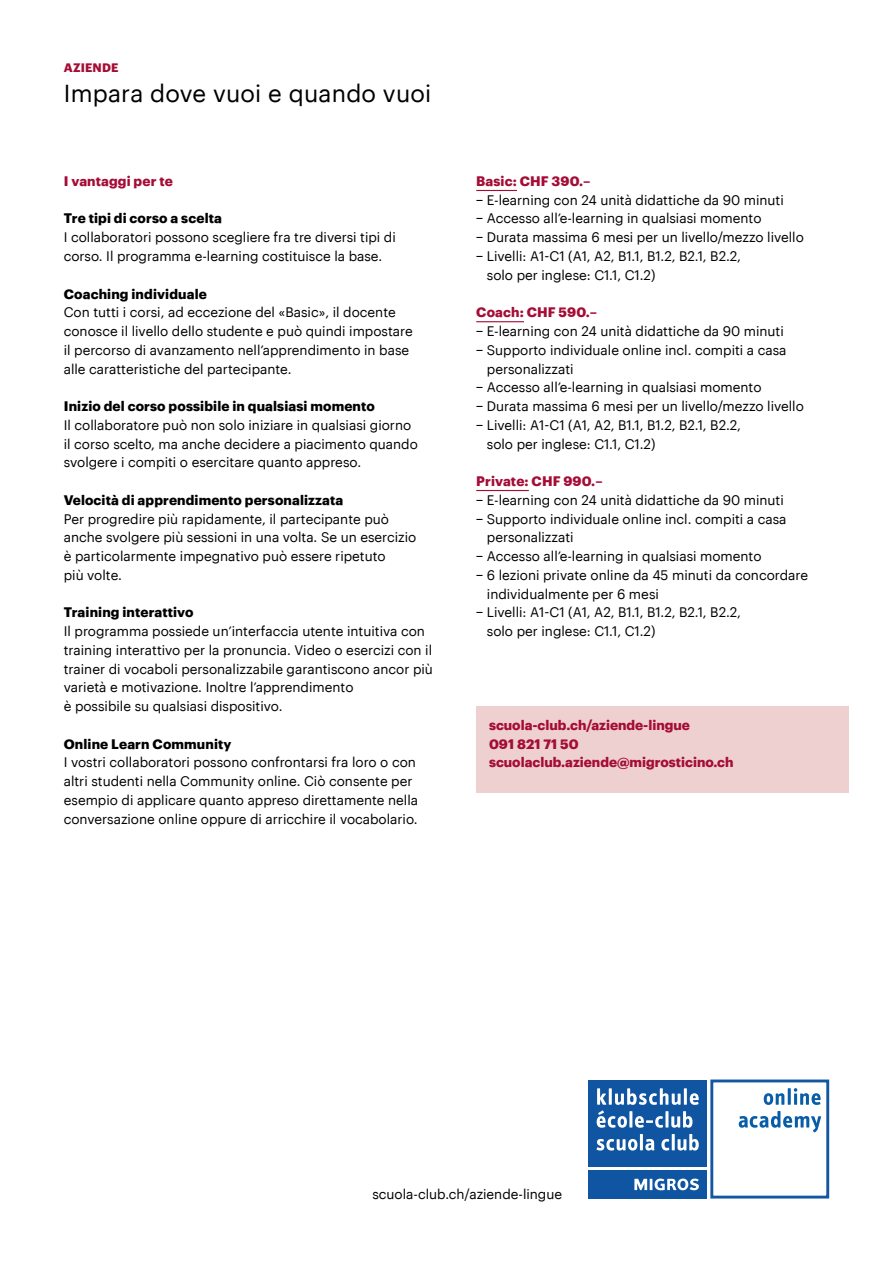
<style>
.page{position:relative;width:893px;height:1263px;background:#fff}
.page>*{position:absolute;margin:0;border:0;box-sizing:border-box;transform-origin:0 0}
.t1{font:24px "Graphik TT";letter-spacing:.01em;color:#000}
.t2{font:13.5px/18.8px "Graphik TT";color:#000}
.t3{font:700 13.5px "Graphik TT";letter-spacing:.01em;color:#000}
.t4{font:700 13.5px/18.8px "Graphik TT";color:#a50c36}
.t5{font:700 12px "Graphik TT";letter-spacing:.015em;color:#a50c36}
</style>
<div class="page">
<div style="left:588px;top:1170px;width:119px;height:28px;background:#1055a2"></div>
<div style="left:588px;top:1079px;width:119px;height:88px;background:#1055a2"></div>
<svg style="left:597px;top:1088px;width:102px;height:40px"></svg>
<svg style="left:596px;top:1139px;width:41px;height:11px"></svg>
<hr style="left:640px;top:1134px;width:3px;height:16px;background:#fff">
<svg style="left:645px;top:1139px;width:9px;height:11px"></svg>
<svg style="left:661px;top:1139px;width:8px;height:11px"></svg>
<hr style="left:672px;top:1134px;width:3px;height:16px;background:#fff">
<svg style="left:678px;top:1134px;width:21px;height:16px"></svg>
<svg style="left:634px;top:1178px;width:65px;height:12px"></svg>
<div style="left:710px;top:1079px;width:119px;height:119px;background:#fff;border:3px solid #1356a2"></div>
<svg style="left:764px;top:1088px;width:57px;height:17px"></svg>
<svg style="left:739px;top:1111px;width:82px;height:21px"></svg>
<hr style="left:476px;top:190px;width:41px;height:1px;background:#a50c36">
<hr style="left:476px;top:321px;width:48px;height:1px;background:#a50c36">
<hr style="left:476px;top:490px;width:53px;height:1px;background:#a50c36">
<div style="left:476px;top:706px;width:372px;height:87px;background:#edd0cf"></div>
<p class="t5" style="left:64px;top:59px;width:56px">AZIENDE</p>
<h1 class="t1" style="left:64px;top:76px;width:369px">Impara dove vuoi e quando vuoi</h1>
<p class="t4" style="left:64px;top:170px;width:111px">I vantaggi per te</p>
<p class="t3" style="left:64px;top:208px;width:160px">Tre tipi di corso a scelta</p>
<p class="t2" style="left:64px;top:227px;width:334px">I collaboratori possono scegliere fra tre diversi tipi di corso. Il programma e-learning costituisce la base.</p>
<p class="t3" style="left:64px;top:283px;width:145px">Coaching individuale</p>
<p class="t2" style="left:64px;top:302px;width:350px">Con tutti i corsi, ad eccezione del «Basic», il docente conosce il livello dello studente e può quindi impostare il percorso di avanzamento nell’apprendimento in base alle caratteristiche del partecipante.</p>
<p class="t3" style="left:64px;top:396px;width:313px">Inizio del corso possibile in qualsiasi momento</p>
<p class="t2" style="left:64px;top:414px;width:356px">Il collaboratore può non solo iniziare in qualsiasi giorno il corso scelto, ma anche decidere a piacimento quando svolgere i compiti o esercitare quanto appreso.</p>
<p class="t3" style="left:64px;top:489px;width:281px">Velocità di apprendimento personalizzata</p>
<p class="t2" style="left:64px;top:508px;width:354px">Per progredire più rapidamente, il partecipante può anche svolgere più sessioni in una volta. Se un esercizio è particolarmente impegnativo può essere ripetuto<br>più volte.</p>
<p class="t3" style="left:64px;top:602px;width:131px">Training interattivo</p>
<p class="t2" style="left:64px;top:621px;width:371px">Il programma possiede un’interfaccia utente intuitiva con training interattivo per la pronuncia. Video o esercizi con il trainer di vocaboli personalizzabile garantiscono ancor più varietà e motivazione. Inoltre l’apprendimento<br>è possibile su qualsiasi dispositivo.</p>
<p class="t3" style="left:64px;top:733px;width:169px">Online Learn Community</p>
<p class="t2" style="left:64px;top:752px;width:356px">I vostri collaboratori possono confrontarsi fra loro o con altri studenti nella Community online. Ciò consente per esempio di applicare quanto appreso direttamente nella conversazione online oppure di arricchire il vocabolario.</p>
<p class="t4" style="left:476px;top:170px;width:116px">Basic: CHF 390.–</p>
<p class="t2" style="left:476px;top:189px;width:309px">− E-learning con 24 unità didattiche da 90 minuti</p>
<p class="t2" style="left:476px;top:208px;width:287px">− Accesso all’e-learning in qualsiasi momento</p>
<p class="t2" style="left:476px;top:227px;width:329px">− Durata massima 6 mesi per un livello/mezzo livello</p>
<p class="t2" style="left:476px;top:246px;width:266px">− Livelli: A1-C1 (A1, A2, B1.1, B1.2, B2.1, B2.2,</p>
<p class="t2" style="left:487px;top:264px;width:170px">solo per inglese: C1.1, C1.2)</p>
<p class="t4" style="left:476px;top:302px;width:122px">Coach: CHF 590.–</p>
<p class="t2" style="left:476px;top:321px;width:309px">− E-learning con 24 unità didattiche da 90 minuti</p>
<p class="t2" style="left:476px;top:339px;width:312px">− Supporto individuale online incl. compiti a casa</p>
<p class="t2" style="left:487px;top:358px;width:88px">personalizzati</p>
<p class="t2" style="left:476px;top:377px;width:287px">− Accesso all’e-learning in qualsiasi momento</p>
<p class="t2" style="left:476px;top:396px;width:329px">− Durata massima 6 mesi per un livello/mezzo livello</p>
<p class="t2" style="left:476px;top:414px;width:266px">− Livelli: A1-C1 (A1, A2, B1.1, B1.2, B2.1, B2.2,</p>
<p class="t2" style="left:487px;top:433px;width:170px">solo per inglese: C1.1, C1.2)</p>
<p class="t4" style="left:476px;top:470px;width:128px">Private: CHF 990.–</p>
<p class="t2" style="left:476px;top:489px;width:309px">− E-learning con 24 unità didattiche da 90 minuti</p>
<p class="t2" style="left:476px;top:508px;width:312px">− Supporto individuale online incl. compiti a casa</p>
<p class="t2" style="left:487px;top:527px;width:88px">personalizzati</p>
<p class="t2" style="left:476px;top:546px;width:287px">− Accesso all’e-learning in qualsiasi momento</p>
<p class="t2" style="left:476px;top:564px;width:333px">− 6 lezioni private online da 45 minuti da concordare</p>
<p class="t2" style="left:487px;top:583px;width:174px">individualmente per 6 mesi</p>
<p class="t2" style="left:476px;top:602px;width:266px">− Livelli: A1-C1 (A1, A2, B1.1, B1.2, B2.1, B2.2,</p>
<p class="t2" style="left:487px;top:621px;width:170px">solo per inglese: C1.1, C1.2)</p>
<p class="t4" style="left:489px;top:714px;width:246px">scuola-club.ch/aziende-lingue<br>091 821 71 50 scuolaclub.aziende@migrosticino.ch</p>
<p class="t2" style="left:372px;top:1183px;width:191px">scuola-club.ch/aziende-lingue</p>
</div>
